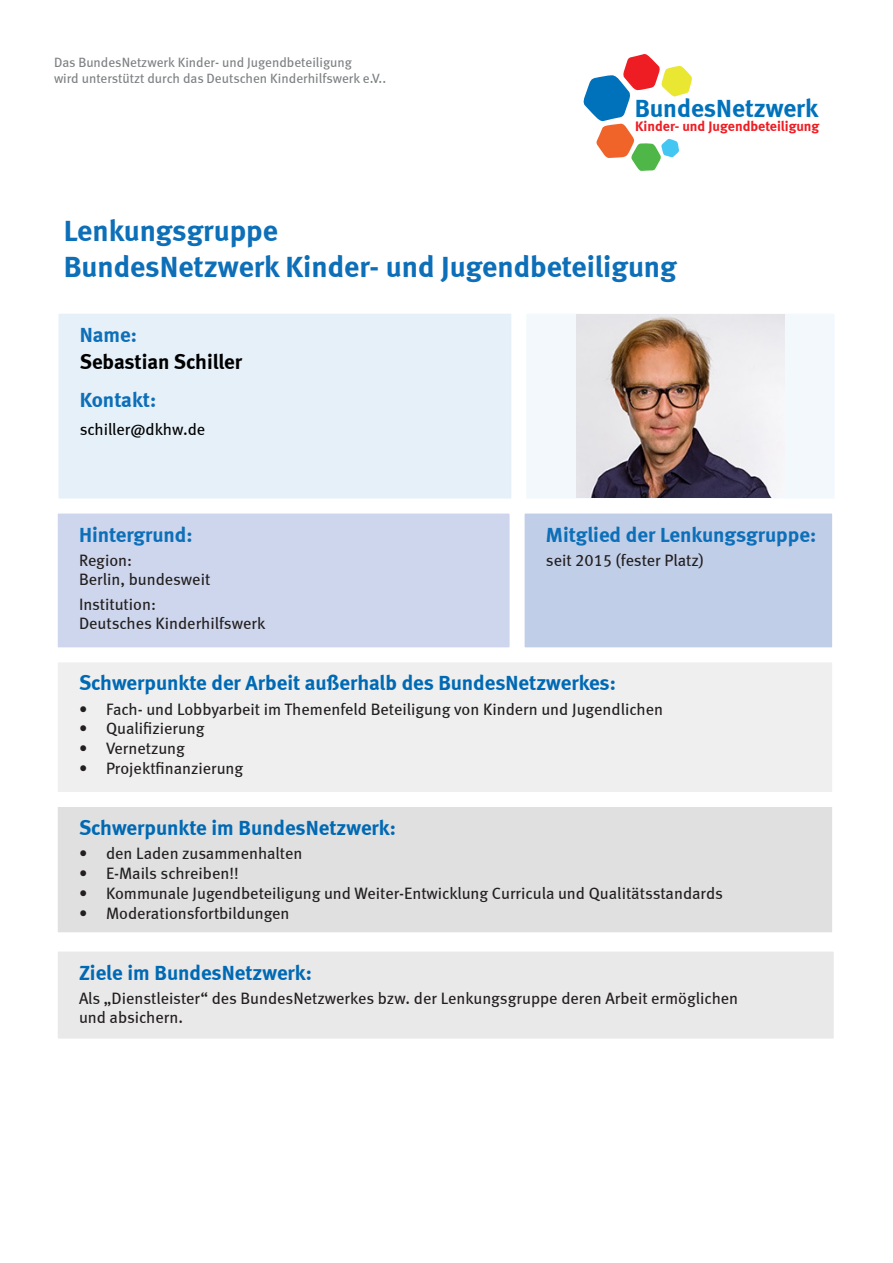
<style>
.page{position:relative;width:893px;height:1263px;background:#fff}
.page>*{position:absolute;margin:0;border:0;box-sizing:border-box;transform-origin:0 0}
.t1{font:30px/36px "Meta Bold LF";color:#0c6fb8}
.t2{font:25.5px "Meta Bold LF";color:#0072bc}
.t3{font:21px "Meta Bold LF";color:#0069b4}
.t4{font:21px "Meta Bold LF";color:#0c6fb8}
.t5{font:21px "Meta Bold LF";letter-spacing:-.005em;color:#000001}
.t6{font:16.5px/19.8px "Meta Book LF";color:#231f20}
.t7{font:16.5px "Meta Book LF";letter-spacing:-.005em;color:#000001}
.t8{font:14.1px "Meta Bold LF";color:#ee1d23}
.t9{font:13.5px/16.2px "Meta Book LF";color:#7d8082}
</style>
<div class="page">
<svg style="left:584px;top:54px;width:108px;height:117px"></svg>
<div style="left:521px;top:510px;width:315px;height:141px;background:#c1cee8"></div>
<div style="left:517px;top:506px;width:323px;height:149px;border:8px solid #fff"></div>
<div style="left:54px;top:510px;width:459px;height:141px;background:#cdd6ec"></div>
<div style="left:50px;top:506px;width:467px;height:149px;border:8px solid #fff"></div>
<div style="left:55px;top:310px;width:460px;height:192px;background:#e6f0f8"></div>
<div style="left:51px;top:306px;width:468px;height:200px;border:8px solid #fff"></div>
<div style="left:519px;top:306px;width:323px;height:200px;background:#f2f8fb;border:8px solid #fff"></div>
<div style="left:54px;top:948px;width:783px;height:94px;background:#eae9e9"></div>
<div style="left:50px;top:944px;width:791px;height:102px;border:8px solid #fff"></div>
<div style="left:54px;top:803px;width:782px;height:133px;background:#e0e0e0"></div>
<div style="left:50px;top:799px;width:790px;height:141px;border:8px solid #fff"></div>
<div style="left:54px;top:659px;width:782px;height:137px;background:#eeefee"></div>
<div style="left:50px;top:655px;width:790px;height:144px;border:8px solid #fff"></div>
<img style="left:577px;top:315px;width:207px;height:183px">
<p class="t9" style="left:54px;top:54px;width:334px">Das BundesNetzwerk Kinder- und Jugendbeteiligung<br>wird unterstützt durch das Deutschen Kinderhilfswerk e.V..</p>
<h2 class="t2" style="left:635px;top:93px;width:185px">BundesNetzwerk</h2>
<p class="t8" style="left:635px;top:118px;width:186px">Kinder- und Jugendbeteiligung</p>
<h1 class="t1" style="left:64px;top:212px;width:614px">Lenkungsgruppe<br>BundesNetzwerk Kinder- und Jugendbeteiligung</h1>
<p class="t4" style="left:80px;top:322px;width:59px">Name:</p>
<p class="t5" style="left:80px;top:349px;width:164px">Sebastian Schiller</p>
<p class="t4" style="left:80px;top:387px;width:78px">Kontakt:</p>
<p class="t7" style="left:80px;top:420px;width:127px">schiller@dkhw.de</p>
<p class="t4" style="left:79px;top:522px;width:115px">Hintergrund:</p>
<p class="t6" style="left:79px;top:550px;width:133px">Region:<br>Berlin, bundesweit</p>
<p class="t6" style="left:79px;top:594px;width:188px">Institution:<br>Deutsches Kinderhilfswerk</p>
<p class="t4" style="left:546px;top:522px;width:272px">Mitglied der Lenkungsgruppe:</p>
<p class="t6" style="left:546px;top:550px;width:159px">seit 2015 (fester Platz)</p>
<p class="t3" style="left:79px;top:671px;width:538px">Schwerpunkte der Arbeit außerhalb des BundesNetzwerkes:</p>
<p class="t6" style="left:79px;top:699px;width:585px">• Fach- und Lobbyarbeit im Themenfeld Beteiligung von Kindern und Jugendlichen</p>
<p class="t6" style="left:79px;top:718px;width:127px">• Qualifizierung</p>
<p class="t6" style="left:79px;top:738px;width:107px">• Vernetzung</p>
<p class="t6" style="left:79px;top:758px;width:166px">• Projektfinanzierung</p>
<p class="t3" style="left:79px;top:815px;width:318px">Schwerpunkte im BundesNetzwerk:</p>
<p class="t6" style="left:79px;top:843px;width:225px">• den Laden zusammenhalten</p>
<p class="t6" style="left:79px;top:863px;width:161px">• E-Mails schreiben!!</p>
<p class="t6" style="left:79px;top:883px;width:645px">• Kommunale Jugendbeteiligung und Weiter-Entwicklung Curricula und Qualitätsstandards</p>
<p class="t6" style="left:79px;top:903px;width:212px">• Moderationsfortbildungen</p>
<p class="t3" style="left:79px;top:960px;width:234px">Ziele im BundesNetzwerk:</p>
<p class="t6" style="left:79px;top:988px;width:661px">Als „Dienstleister“ des BundesNetzwerkes bzw. der Lenkungsgruppe deren Arbeit ermöglichen und absichern.</p>
</div>
